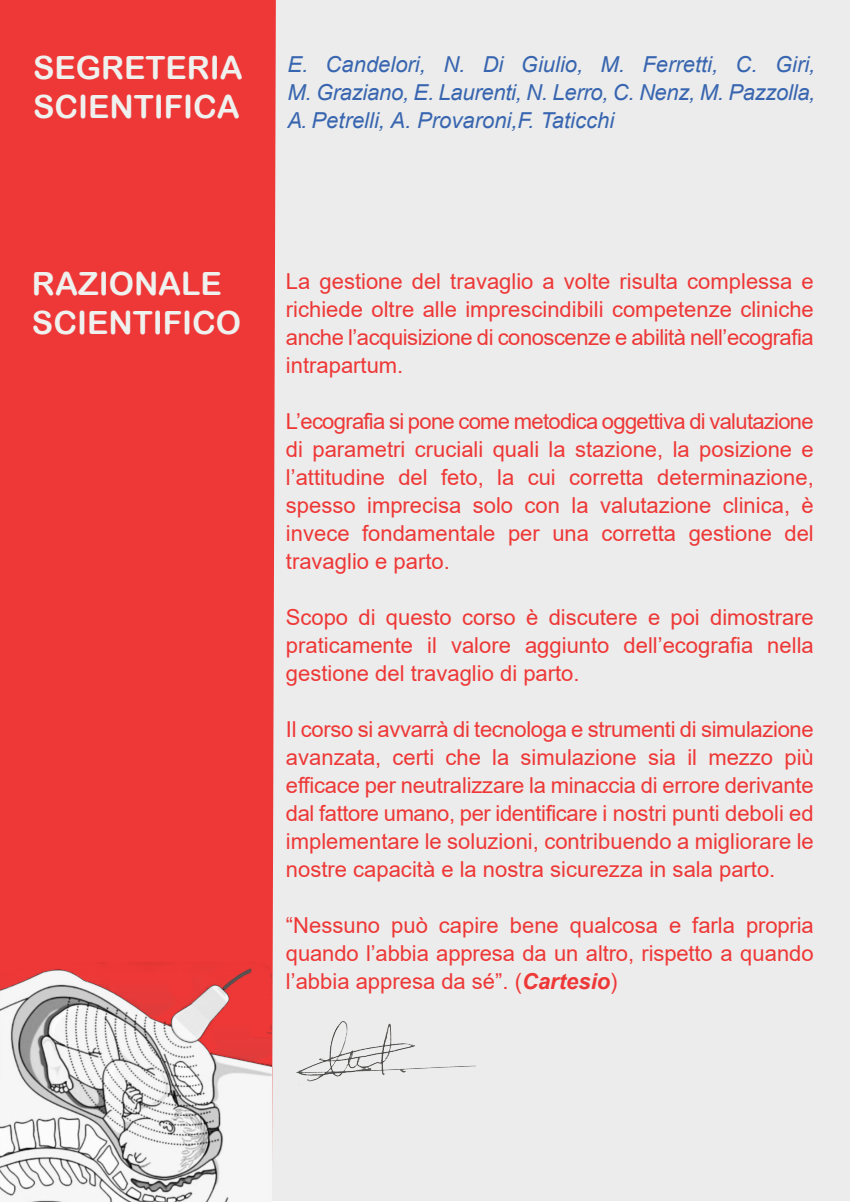
<style>
.page{position:relative;width:851px;height:1202px;background:#fff}
.page>*{position:absolute;margin:0;border:0;box-sizing:border-box;transform-origin:0 0}
.t1{font:32px/38.4px "Arial Rounded MT Bold";color:#eff1ef}
.t2{font:22px/28px "Arial";color:#ee3837;text-align:justify}
.t3{font:italic 22px/28px "Arial";color:#3865b0;text-align:justify}
.s1{font-weight:700;font-style:italic}
</style>
<div class="page">
<div style="left:0;top:0;width:849px;height:1200px;background:#ebeceb"></div>
<div style="left:0;top:0;width:276px;height:1201px;background:#ee3837"></div>
<img style="left:0;top:963px;width:272px;height:239px">
<img style="left:296px;top:1021px;width:180px;height:61px">
<h1 class="t1" style="left:33px;top:49px;width:211px">SEGRETERIA<br>SCIENTIFICA</h1>
<p class="t3" style="left:287px;top:51px;width:529px">E. Candelori, N. Di Giulio, M. Ferretti, C. Giri, M. Graziano, E. Laurenti, N. Lerro, C. Nenz, M. Pazzolla, A. Petrelli, A. Provaroni,F. Taticchi</p>
<h1 class="t1" style="left:32px;top:265px;width:211px">RAZIONALE<br>SCIENTIFICO</h1>
<p class="t2" style="left:286px;top:269px;width:529px">La gestione del travaglio a volte risulta complessa e richiede oltre alle imprescindibili competenze cliniche anche l’acquisizione di conoscenze e abilità nell’ecografia intrapartum.</p>
<p class="t2" style="left:286px;top:409px;width:529px">L’ecografia si pone come metodica oggettiva di valutazione di parametri cruciali quali la stazione, la posizione e l’attitudine del feto, la cui corretta determinazione, spesso imprecisa solo con la valutazione clinica, è invece fondamentale per una corretta gestione del travaglio e parto.</p>
<p class="t2" style="left:286px;top:605px;width:529px">Scopo di questo corso è discutere e poi dimostrare praticamente il valore aggiunto dell’ecografia nella gestione del travaglio di parto.</p>
<p class="t2" style="left:286px;top:717px;width:529px">Il corso si avvarrà di tecnologa e strumenti di simulazione avanzata, certi che la simulazione sia il mezzo più efficace per neutralizzare la minaccia di errore derivante dal fattore umano, per identificare i nostri punti deboli ed implementare le soluzioni, contribuendo a migliorare le nostre capacità e la nostra sicurezza in sala parto.</p>
<p class="t2" style="left:286px;top:913px;width:529px">“Nessuno può capire bene qualcosa e farla propria quando l’abbia appresa da un altro, rispetto a quando l’abbia appresa da sé”. (<span class="s1">Cartesio</span>)</p>
</div>
